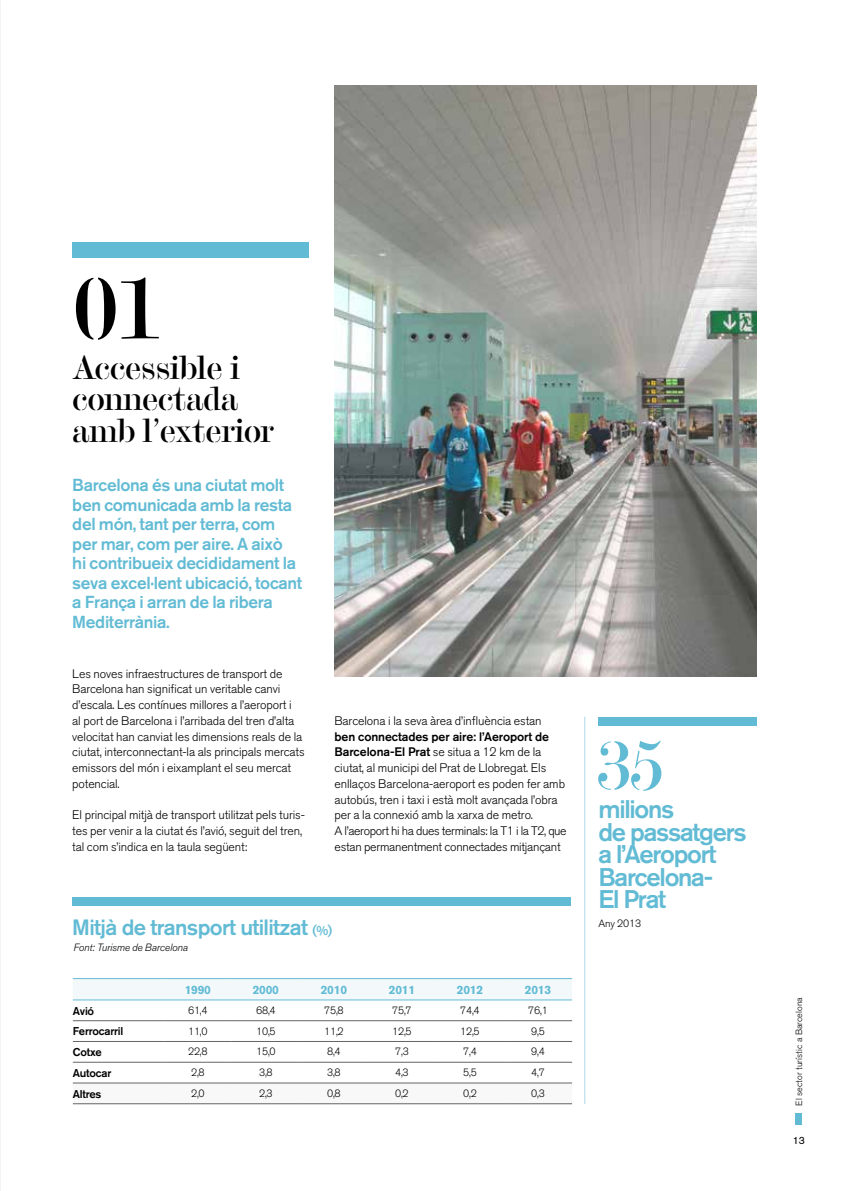
<style>
.page{position:relative;width:842px;height:1191px;background:#fff}
.page>*{position:absolute;margin:0;border:0;box-sizing:border-box;transform-origin:0 0}
.t1{font:93px "Modern Stencil";color:#000}
.t2{font:72.6px "Modern Stencil";color:#62bbd4}
.t3{font:34.5px/31.5px "Modern Stencil";letter-spacing:-.03em;color:#000}
.t4{font:500 25.35px/22.4px "Akzidenz Grotesk BQ";letter-spacing:-.05em;color:#62bbd4}
.t5{font:500 22.05px "Akzidenz Grotesk BQ";letter-spacing:-.03em;color:#62bbd4}
.t6{font:500 17.25px/19.5px "Akzidenz Grotesk BQ";letter-spacing:-.02em;color:#62bbd4}
.t7{font:300 12.3px/15.8px "Akzidenz Grotesk BQ";letter-spacing:-.01em;color:#000}
.t8{font:700 12px "Akzidenz Grotesk BQ";letter-spacing:-.02em;color:#62bbd4}
.t9{font:500 11.25px "Akzidenz Grotesk BQ";letter-spacing:-.02em;color:#000}
.t10{font:300 10.5px "Akzidenz Grotesk BQ";letter-spacing:-.02em;color:#000}
.t11{font:italic 300 10.5px "Akzidenz Grotesk BQ";letter-spacing:-.01em;color:#000}
.t12{font:10.5px "Akzidenz Grotesk BQ";color:#000}
.t13{font:300 9px "Akzidenz Grotesk BQ";letter-spacing:.005em;color:#000}
.s1{font-weight:500}
.s2{font-size:13.5px}
</style>
<div class="page">
<div style="left:796px;top:1113px;width:6px;height:12px;background:#62bbd4"></div>
<img style="left:0;top:0;width:1px;height:1191px">
<div style="left:72px;top:897px;width:499px;height:9px;background:#62bbd4"></div>
<img style="left:334px;top:85px;width:423px;height:592px">
<hr style="left:584px;top:716px;width:1px;height:387px;background:#add7e6">
<div style="left:72px;top:242px;width:237px;height:16px;background:#62bbd4"></div>
<div style="left:598px;top:717px;width:159px;height:8px;background:#62bbd4"></div>
<div style="left:73px;top:979px;width:499px;height:20px;background:#f3f9fb"></div>
<svg style="left:73px;top:1083px;width:499px;height:1px"></svg>
<hr style="left:73px;top:1020px;width:91px;height:1px;background:#646567">
<hr style="left:164px;top:1020px;width:68px;height:1px;background:#646567">
<hr style="left:232px;top:1020px;width:68px;height:1px;background:#646567">
<hr style="left:300px;top:1020px;width:68px;height:1px;background:#646567">
<hr style="left:368px;top:1020px;width:68px;height:1px;background:#646567">
<hr style="left:436px;top:1020px;width:68px;height:1px;background:#646567">
<hr style="left:504px;top:1020px;width:68px;height:1px;background:#646567">
<hr style="left:73px;top:1041px;width:91px;height:1px;background:#646567">
<hr style="left:164px;top:1041px;width:68px;height:1px;background:#646567">
<hr style="left:232px;top:1041px;width:68px;height:1px;background:#646567">
<hr style="left:300px;top:1041px;width:68px;height:1px;background:#646567">
<hr style="left:368px;top:1041px;width:68px;height:1px;background:#646567">
<hr style="left:436px;top:1041px;width:68px;height:1px;background:#646567">
<hr style="left:504px;top:1041px;width:68px;height:1px;background:#646567">
<hr style="left:73px;top:1062px;width:91px;height:1px;background:#646567">
<hr style="left:164px;top:1062px;width:68px;height:1px;background:#646567">
<hr style="left:232px;top:1062px;width:68px;height:1px;background:#646567">
<hr style="left:300px;top:1062px;width:68px;height:1px;background:#646567">
<hr style="left:368px;top:1062px;width:68px;height:1px;background:#646567">
<hr style="left:436px;top:1062px;width:68px;height:1px;background:#646567">
<hr style="left:504px;top:1062px;width:68px;height:1px;background:#646567">
<hr style="left:73px;top:1082px;width:91px;height:1px;background:#646567">
<hr style="left:164px;top:1082px;width:68px;height:1px;background:#646567">
<hr style="left:232px;top:1082px;width:68px;height:1px;background:#646567">
<hr style="left:300px;top:1082px;width:68px;height:1px;background:#646567">
<hr style="left:368px;top:1082px;width:68px;height:1px;background:#646567">
<hr style="left:436px;top:1082px;width:68px;height:1px;background:#646567">
<hr style="left:504px;top:1082px;width:68px;height:1px;background:#646567">
<hr style="left:73px;top:1103px;width:91px;height:1px;background:#646567">
<hr style="left:164px;top:1103px;width:68px;height:1px;background:#646567">
<hr style="left:232px;top:1103px;width:68px;height:1px;background:#646567">
<hr style="left:300px;top:1103px;width:68px;height:1px;background:#646567">
<hr style="left:368px;top:1103px;width:68px;height:1px;background:#646567">
<hr style="left:436px;top:1103px;width:68px;height:1px;background:#646567">
<hr style="left:504px;top:1103px;width:68px;height:1px;background:#646567">
<hr style="left:73px;top:978px;width:91px;height:1px;background:#62bbd4">
<hr style="left:164px;top:978px;width:68px;height:1px;background:#62bbd4">
<hr style="left:232px;top:978px;width:68px;height:1px;background:#62bbd4">
<hr style="left:300px;top:978px;width:68px;height:1px;background:#62bbd4">
<hr style="left:368px;top:978px;width:68px;height:1px;background:#62bbd4">
<hr style="left:436px;top:978px;width:68px;height:1px;background:#62bbd4">
<hr style="left:504px;top:978px;width:68px;height:1px;background:#62bbd4">
<hr style="left:73px;top:999px;width:91px;height:1px;background:#62bbd4">
<hr style="left:164px;top:999px;width:68px;height:1px;background:#62bbd4">
<hr style="left:232px;top:999px;width:68px;height:1px;background:#62bbd4">
<hr style="left:300px;top:999px;width:68px;height:1px;background:#62bbd4">
<hr style="left:368px;top:999px;width:68px;height:1px;background:#62bbd4">
<hr style="left:436px;top:999px;width:68px;height:1px;background:#62bbd4">
<hr style="left:504px;top:999px;width:68px;height:1px;background:#62bbd4">
<h1 class="t1" style="left:72px;top:250px;width:93px">01</h1>
<h3 class="t3" style="left:72px;top:350px;width:204px">Accessible i connectada amb l’exterior</h3>
<h3 class="t6" style="left:72px;top:475px;width:232px">Barcelona és una ciutat molt ben comunicada amb la resta del món, tant per terra, com per mar, com per aire. A això<br>hi contribueix decididament la seva excel·lent ubicació, tocant a França i arran de la ribera<br>Mediterrània.</h3>
<p class="t7" style="left:72px;top:665px;width:234px">Les noves infraestructures de transport de Barcelona han significat un veritable canvi d’escala. Les contínues millores a l’aeroport i<br>al port de Barcelona i l’arribada del tren d’alta velocitat han canviat les dimensions reals de la ciutat, interconnectant-la als principals mercats emissors del món i eixamplant el seu mercat potencial.</p>
<p class="t7" style="left:72px;top:807px;width:234px">El principal mitjà de transport utilitzat pels turis&shy;tes per venir a la ciutat és l’avió, seguit del tren, tal com s’indica en la taula següent:</p>
<p class="t7" style="left:334px;top:713px;width:209px">Barcelona i la seva àrea d’influència estan</p>
<p class="t7" style="left:334px;top:728px;width:234px"><span class="s1">ben connectades per aire: l’Aeroport de Barcelona-El Prat</span> se situa a 12 km de la ciutat, al municipi del Prat de Llobregat. Els enllaços Barcelona-aeroport es poden fer amb autobús, tren i taxi i està molt avançada l’obra per a la connexió amb la xarxa de metro.<br>A l’aeroport hi ha dues terminals: la T1 i la T2, que estan permanentment connectades mitjançant</p>
<h3 class="t5" style="left:72px;top:913px;width:261px">Mitjà de transport utilitzat <span class="s2">(%)</span></h3>
<p class="t11" style="left:74px;top:941px;width:116px">Font: Turisme de Barcelona</p>
<p class="t8" style="left:185px;top:982px;width:28px">1990</p>
<p class="t8" style="left:253px;top:982px;width:28px">2000</p>
<p class="t8" style="left:321px;top:982px;width:28px">2010</p>
<p class="t8" style="left:389px;top:982px;width:28px">2011</p>
<p class="t8" style="left:457px;top:982px;width:28px">2012</p>
<p class="t8" style="left:525px;top:982px;width:28px">2013</p>
<p class="t9" style="left:73px;top:1004px;width:23px">Avió</p>
<p class="t10" style="left:188px;top:1004px;width:21px">61,4</p>
<p class="t10" style="left:256px;top:1004px;width:21px">68,4</p>
<p class="t10" style="left:324px;top:1004px;width:21px">75,8</p>
<p class="t10" style="left:392px;top:1004px;width:21px">75,7</p>
<p class="t10" style="left:460px;top:1004px;width:21px">74,4</p>
<p class="t10" style="left:528px;top:1004px;width:21px">76,1</p>
<p class="t9" style="left:73px;top:1024px;width:52px">Ferrocarril</p>
<p class="t10" style="left:188px;top:1025px;width:21px">11,0</p>
<p class="t10" style="left:256px;top:1025px;width:21px">10,5</p>
<p class="t10" style="left:324px;top:1025px;width:21px">11,2</p>
<p class="t10" style="left:392px;top:1025px;width:21px">12,5</p>
<p class="t10" style="left:460px;top:1025px;width:21px">12,5</p>
<p class="t10" style="left:531px;top:1025px;width:15px">9,5</p>
<p class="t9" style="left:73px;top:1045px;width:30px">Cotxe</p>
<p class="t10" style="left:188px;top:1045px;width:21px">22,8</p>
<p class="t10" style="left:256px;top:1045px;width:21px">15,0</p>
<p class="t10" style="left:327px;top:1045px;width:15px">8,4</p>
<p class="t10" style="left:395px;top:1045px;width:15px">7,3</p>
<p class="t10" style="left:463px;top:1045px;width:15px">7,4</p>
<p class="t10" style="left:531px;top:1045px;width:15px">9,4</p>
<p class="t9" style="left:73px;top:1066px;width:40px">Autocar</p>
<p class="t10" style="left:191px;top:1066px;width:15px">2,8</p>
<p class="t10" style="left:259px;top:1066px;width:15px">3,8</p>
<p class="t10" style="left:327px;top:1066px;width:15px">3,8</p>
<p class="t10" style="left:395px;top:1066px;width:15px">4,3</p>
<p class="t10" style="left:463px;top:1066px;width:15px">5,5</p>
<p class="t10" style="left:531px;top:1066px;width:15px">4,7</p>
<p class="t9" style="left:73px;top:1087px;width:30px">Altres</p>
<p class="t10" style="left:191px;top:1087px;width:15px">2,0</p>
<p class="t10" style="left:259px;top:1087px;width:15px">2,3</p>
<p class="t10" style="left:327px;top:1087px;width:15px">0,8</p>
<p class="t10" style="left:395px;top:1087px;width:15px">0,2</p>
<p class="t10" style="left:463px;top:1087px;width:15px">0,2</p>
<p class="t10" style="left:531px;top:1087px;width:15px">0,3</p>
<h2 class="t2" style="left:596px;top:719px;width:70px">35</h2>
<h3 class="t4" style="left:598px;top:797px;width:150px">milions<br>de passatgers a l’Aeroport<br>Barcelona-<br>El Prat</h3>
<p class="t10" style="left:598px;top:917px;width:45px">Any 2013</p>
<p class="t13" style="left:794px;top:1105px;width:110px;rotate:-90deg">El sector turístic a Barcelona</p>
<p class="t12" style="left:793px;top:1133px;width:14px">13</p>
</div>
